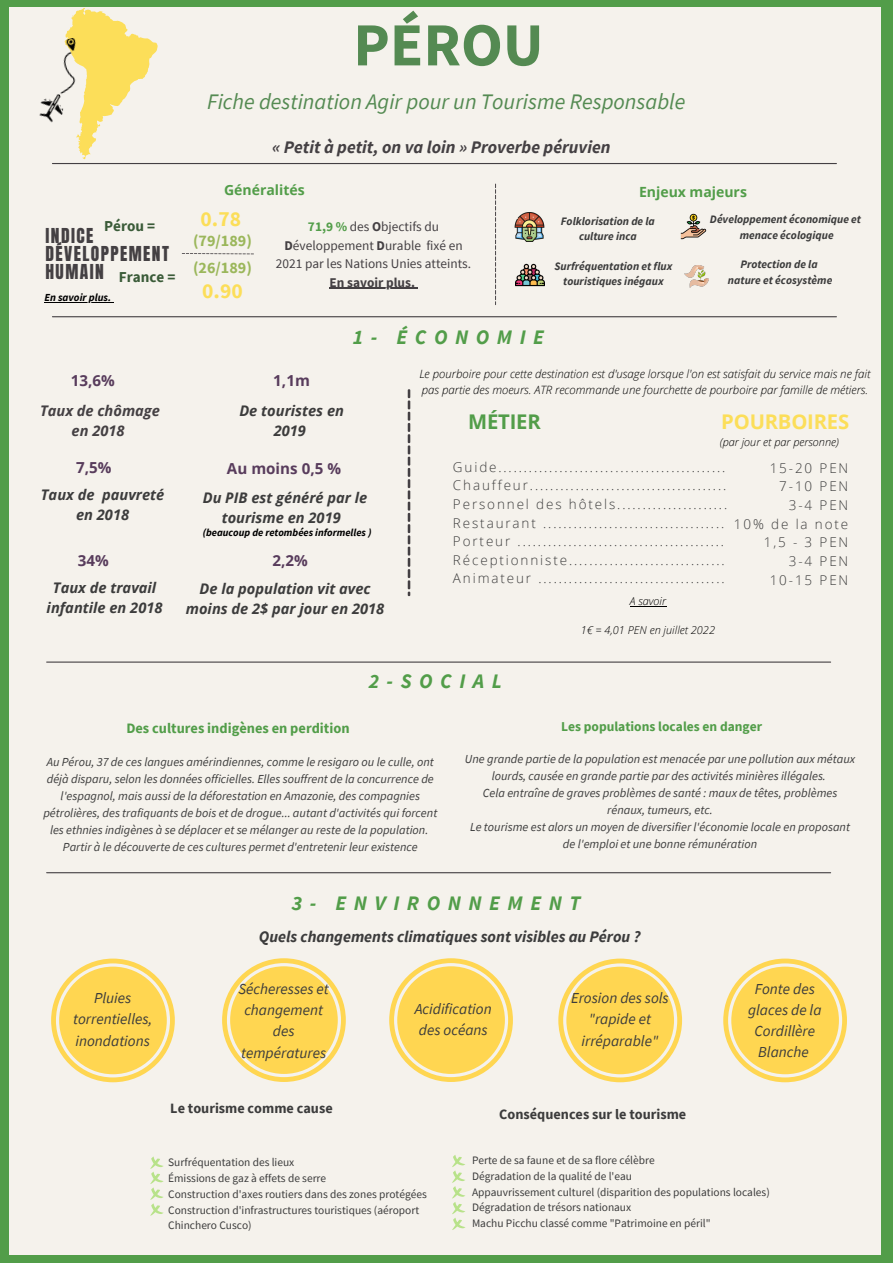
<style>
.page{position:relative;width:893px;height:1264px;background:#fff}
.page>*{position:absolute;margin:0;border:0;box-sizing:border-box;transform-origin:0 0}
.t1{font:700 61.2px "Source Sans Pro";color:#548a52}
.t2{font:italic 22.2px "Source Sans Pro";color:#548a52}
.t3{font:700 21.45px "Source Sans Pro";color:#fcde59}
.t4{font:italic 700 20.55px "Source Sans Pro";letter-spacing:.365em;color:#529d49}
.t5{font:700 20.25px "Open Sans";letter-spacing:-.01em;color:#fcde59}
.t6{font:700 20.25px "Open Sans";letter-spacing:-.01em;color:#529d49}
.t7{font:italic 700 17.7px "Source Sans Pro";color:#444043}
.t8{font:17.55px/17.9px "Anton";letter-spacing:.08em;color:#444043}
.t9{font:italic 700 16.05px "Source Sans Pro";color:#3c3c3c}
.t10{font:700 16.05px "Source Sans Pro";color:#9bb75b}
.t11{font:italic 15.3px/21.3px "Source Sans Pro";color:#3c3c3c;text-align:center}
.t12{font:700 15.15px "Open Sans";color:#583c5c}
.t13{font:700 15.15px "Source Sans Pro";color:#3a5b38}
.t14{font:italic 700 14.7px/20.4px "Open Sans";color:#3c3c3c;text-align:center}
.t15{font:italic 700 14.7px/20.4px "Open Sans";color:#444043;text-align:center}
.t16{font:700 14.4px "Source Sans Pro";color:#529d49}
.t17{font:700 14.25px "Source Sans Pro";color:#3c3c3c}
.t18{font:700 14.1px "Open Sans";color:#529d49}
.t19{font:300 13.5px/18.6px "Open Sans";letter-spacing:.14em;color:#3c3c3c}
.t20{font:700 13.5px "Source Sans Pro";color:#529d49}
.t21{font:13.35px/18.5px "Source Sans Pro";color:#444043;text-align:center}
.t22{font:700 13.35px "Source Sans Pro";color:#444043}
.t23{font:italic 12.3px/17.1px "Source Sans Pro";color:#3c3c3c;text-align:center}
.t24{font:11.4px/15.8px "Source Sans Pro";color:#3c3c3c}
.t25{font:italic 300 11.4px/15.3px "Open Sans";color:#000}
.t26{font:italic 700 11.4px/15.8px "Source Sans Pro";color:#3c3c3c;text-align:center}
.t27{font:italic 300 10.95px "Open Sans";color:#000}
.t28{font:italic 700 10.8px "Source Sans Pro";color:#000}
.t29{font:italic 700 10.5px "Source Sans Pro";color:#000}
.s1{font-weight:700;color:#529d49}
.s2{font-weight:700}
</style>
<div class="page">
<div style="left:0;top:0;width:892px;height:1262px;background:#529d49"></div>
<div style="left:9px;top:8px;width:871px;height:1246px;background:#f5f2ec"></div>
<img style="left:515px;top:263px;width:29px;height:24px">
<img style="left:680px;top:214px;width:26px;height:26px">
<img style="left:684px;top:265px;width:24px;height:22px">
<svg style="left:51px;top:958px;width:124px;height:124px"></svg>
<div style="left:59px;top:966px;width:108px;height:108px;background:#ffd651;border-radius:50%"></div>
<svg style="left:222px;top:958px;width:124px;height:123px"></svg>
<div style="left:230px;top:966px;width:108px;height:107px;background:#ffd651;border-radius:50%"></div>
<svg style="left:389px;top:958px;width:124px;height:123px"></svg>
<div style="left:397px;top:966px;width:108px;height:107px;background:#ffd651;border-radius:50%"></div>
<svg style="left:558px;top:958px;width:124px;height:124px"></svg>
<div style="left:566px;top:966px;width:108px;height:108px;background:#ffd651;border-radius:50%"></div>
<svg style="left:182px;top:253px;width:72px;height:1px"></svg>
<svg style="left:150px;top:1156px;width:14px;height:59px"></svg>
<svg style="left:723px;top:958px;width:123px;height:124px"></svg>
<div style="left:731px;top:966px;width:107px;height:108px;background:#ffd651;border-radius:50%"></div>
<hr style="left:52px;top:316px;width:784px;height:1px;background:#444043">
<hr style="left:47px;top:661px;width:783px;height:1px;background:#444043">
<hr style="left:52px;top:163px;width:784px;height:1px;background:#444043">
<hr style="left:47px;top:872px;width:783px;height:1px;background:#444043">
<svg style="left:407px;top:389px;width:3px;height:207px"></svg>
<svg style="left:65px;top:8px;width:93px;height:151px"></svg>
<img style="left:39px;top:35px;width:65px;height:96px">
<svg style="left:495px;top:184px;width:1px;height:121px"></svg>
<svg style="left:452px;top:1155px;width:13px;height:74px"></svg>
<img style="left:515px;top:212px;width:29px;height:30px">
<hr style="left:329px;top:288px;width:86px;height:1px;background:#444043">
<hr style="left:629px;top:606px;width:37px;height:1px;background:#000">
<hr style="left:44px;top:302px;width:67px;height:1px;background:#000">
<p class="t13" style="left:104px;top:216px;width:52px">Pérou =</p>
<h3 class="t8" style="left:45px;top:227px;width:125px">INDICE<br>DÉVELOPPEMENT</h3>
<p class="t13" style="left:45px;top:267px;width:131px"><sup>HUMAIN</sup> France =</p>
<p class="t28" style="left:44px;top:290px;width:68px">En savoir plus.</p>
<p class="t12" style="left:71px;top:370px;width:45px">13,6%</p>
<h1 class="t1" style="left:353px;top:5px;width:192px">PÉROU</h1>
<h2 class="t2" style="left:207px;top:87px;width:479px">Fiche destination Agir pour un Tourisme Responsable</h2>
<h3 class="t7" style="left:272px;top:135px;width:340px">« Petit à petit, on va loin » Proverbe péruvien</h3>
<p class="t18" style="left:639px;top:182px;width:109px">Enjeux majeurs</p>
<p class="t26" style="left:561px;top:212px;width:95px">Folklorisation de la culture inca</p>
<p class="t26" style="left:554px;top:257px;width:119px">Surfréquentation et flux touristiques inégaux</p>
<p class="t18" style="left:224px;top:179px;width:82px">Généralités</p>
<h3 class="t3" style="left:201px;top:205px;width:42px">0.78</h3>
<p class="t26" style="left:710px;top:211px;width:152px">Développement économique et menace écologique</p>
<p class="t26" style="left:728px;top:256px;width:106px">Protection de la nature et écosystème</p>
<p class="t21" style="left:276px;top:217px;width:197px"><span class="s1">71,9 %</span> des <span class="s2">O</span>bjectifs du<br><span class="s2">D</span>éveloppement <span class="s2">D</span>urable fixé en<br>2021 par les Nations Unies atteints.</p>
<p class="t22" style="left:329px;top:273px;width:87px">En savoir plus.</p>
<h3 class="t10" style="left:193px;top:230px;width:60px">(79/189)</h3>
<h3 class="t10" style="left:193px;top:257px;width:60px">(26/189)</h3>
<h3 class="t3" style="left:202px;top:277px;width:42px">0.90</h3>
<p class="t12" style="left:273px;top:370px;width:38px">1,1m</p>
<h3 class="t4" style="left:353px;top:323px;width:193px">1- ÉCONOMIE</h3>
<p class="t25" style="left:419px;top:366px;width:452px">Le pourboire pour cette destination est d'usage lorsque l'on est satisfait du service mais ne fait pas partie des moeurs. ATR recommande une fourchette de pourboire par famille de métiers.</p>
<p class="t15" style="left:40px;top:400px;width:121px">Taux de chômage en 2018</p>
<p class="t14" style="left:239px;top:400px;width:106px">De touristes en<br>2019</p>
<p class="t12" style="left:76px;top:457px;width:37px">7,5%</p>
<p class="t12" style="left:227px;top:458px;width:115px">Au moins 0,5 %</p>
<p class="t14" style="left:41px;top:484px;width:125px">Taux de pauvreté en 2018</p>
<p class="t14" style="left:203px;top:487px;width:166px">Du PIB est généré par le tourisme en 2019</p>
<p class="t29" style="left:203px;top:525px;width:170px">(beaucoup de retombées informelles )</p>
<p class="t12" style="left:78px;top:549px;width:32px">34%</p>
<p class="t12" style="left:272px;top:549px;width:37px">2,2%</p>
<p class="t14" style="left:47px;top:576px;width:117px">Taux de travail infantile en 2018</p>
<p class="t14" style="left:186px;top:578px;width:200px">De la population vit avec moins de 2$ par jour en 2018</p>
<h3 class="t6" style="left:468px;top:407px;width:74px">MÉTIER</h3>
<p class="t19" style="left:453px;top:457px;width:276px">Guide.............................................<br>Chauffeur.......................................<br>Personnel des hôtels......................<br>Restaurant ....................................<br>Porteur .........................................<br>Réceptionniste...............................<br>Animateur .....................................</p>
<h3 class="t5" style="left:721px;top:407px;width:129px">POURBOIRES</h3>
<p class="t19" style="left:733px;top:458px;width:116px;text-align:right">15-20 PEN<br>7-10 PEN<br>3-4 PEN<br>10% de la note<br>1,5 - 3 PEN<br>3-4 PEN<br>10-15 PEN</p>
<p class="t27" style="left:719px;top:434px;width:120px">(par jour et par personne)</p>
<p class="t27" style="left:629px;top:593px;width:38px">A savoir</p>
<p class="t27" style="left:580px;top:622px;width:136px">1€ = 4,01 PEN en juillet 2022</p>
<h3 class="t4" style="left:368px;top:667px;width:135px">2-SOCIAL</h3>
<p class="t16" style="left:126px;top:719px;width:225px">Des cultures indigènes en perdition</p>
<p class="t23" style="left:43px;top:752px;width:395px">Au Pérou, 37 de ces langues amérindiennes, comme le resigaro ou le culle, ont déjà disparu, selon les données officielles. Elles souffrent de la concurrence de l'espagnol, mais aussi de la déforestation en Amazonie, des compagnies pétrolières, des trafiquants de bois et de drogue... autant d'activités qui forcent les ethnies indigènes à se déplacer et se mélanger au reste de la population.<br>Partir à le découverte de ces cultures permet d'entretenir leur existence</p>
<p class="t20" style="left:561px;top:717px;width:202px">Les populations locales en danger</p>
<p class="t23" style="left:465px;top:749px;width:391px">Une grande partie de la population est menacée par une pollution aux métaux lourds, causée en grande partie par des activités minières illégales.<br>Cela entraîne de graves problèmes de santé : maux de têtes, problèmes rénaux, tumeurs, etc.<br>Le tourisme est alors un moyen de diversifier l'économie locale en proposant de l'emploi et une bonne rémunération</p>
<h3 class="t4" style="left:292px;top:889px;width:290px">3- ENVIRONNEMENT</h3>
<h3 class="t9" style="left:259px;top:925px;width:383px">Quels changements climatiques sont visibles au Pérou ?</h3>
<p class="t11" style="left:238px;top:977px;width:92px">Sécheresses et changement des températures</p>
<p class="t11" style="left:73px;top:987px;width:81px">Pluies torrentielles, inondations</p>
<p class="t11" style="left:571px;top:987px;width:99px">Erosion des sols "rapide et irréparable"</p>
<p class="t11" style="left:415px;top:997px;width:78px;text-align:left">Acidification des océans</p>
<p class="t11" style="left:748px;top:977px;width:75px">Fonte des glaces de la<br>Cordillère<br>Blanche</p>
<p class="t17" style="left:170px;top:1099px;width:164px">Le tourisme comme cause</p>
<p class="t17" style="left:499px;top:1105px;width:188px">Conséquences sur le tourisme</p>
<p class="t24" style="left:168px;top:1154px;width:260px">Surfréquentation des lieux<br>Émissions de gaz à effets de serre<br>Construction d'axes routiers dans des zones protégées Construction d'infrastructures touristiques (aéroport Chinchero Cusco)</p>
<p class="t24" style="left:472px;top:1152px;width:299px">Perte de sa faune et de sa flore célèbre<br>Dégradation de la qualité de l'eau<br>Appauvrissement culturel (disparition des populations locales)<br>Dégradation de trésors nationaux<br>Machu Picchu classé comme "Patrimoine en péril"</p>
</div>
